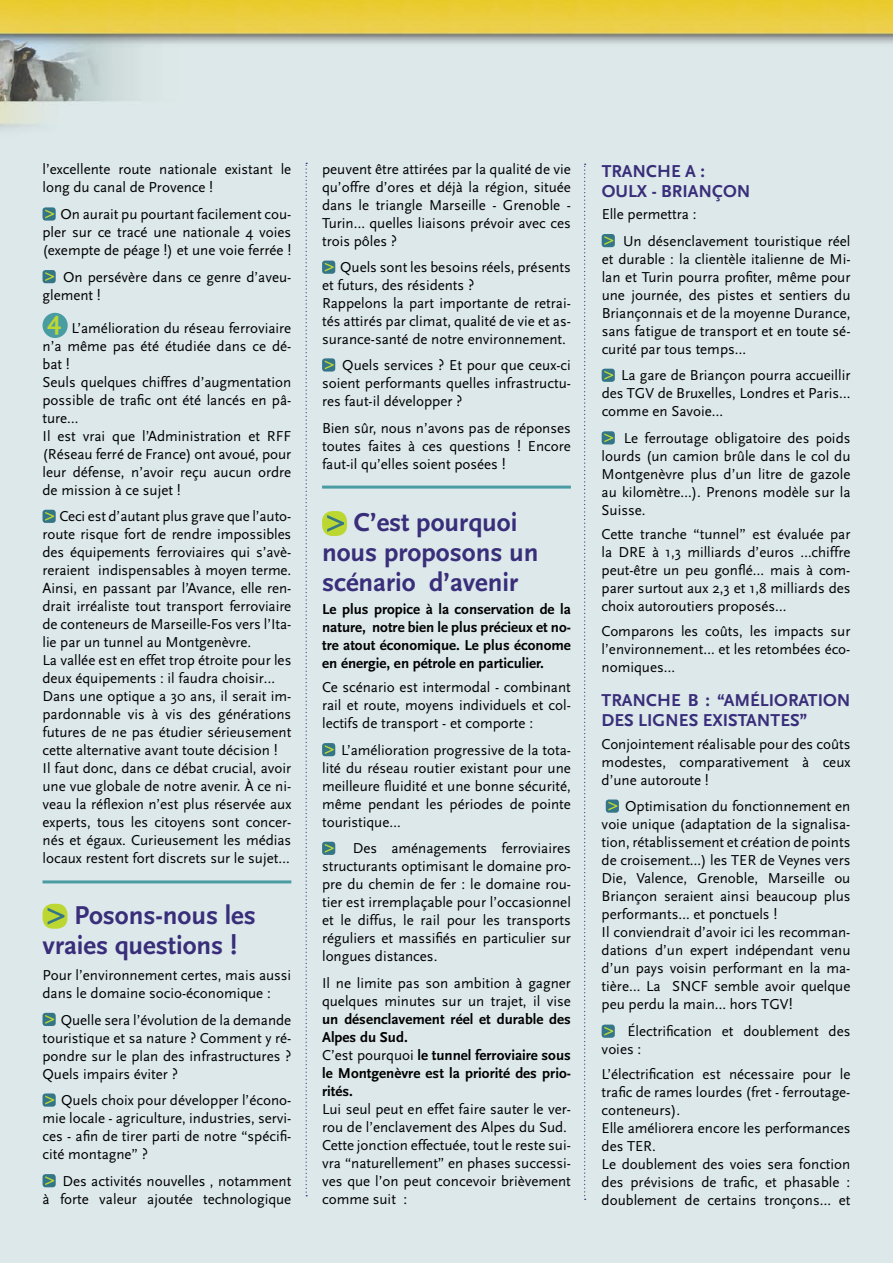
<style>
.page{position:relative;width:893px;height:1263px;background:#dde8ea}
.page>*{position:absolute;margin:0;border:0;box-sizing:border-box;transform-origin:0 0}
.inters{font:700 27px/30px "Scala Sans";color:#392e7a}
.t1{font:700 26.4px "Scala Sans";color:#bdd732}
.inter{font:700 18px/20.2px "Scala Sans";color:#392e7a}
.texte_courant{font:15px/18px "Scala Sans";color:#000;text-align:justify}
.texte___filet{font:15px/18px "Scala Sans";color:#000;text-align:justify}
.texte_courant-2{font:700 15px/18px "Scala Sans";color:#000;text-align:justify}
.s1{font-weight:700}
.s2{font-weight:400}
</style>
<div class="page">
<img style="left:0;top:0;width:893px;height:278px">
<svg style="left:306px;top:163px;width:1px;height:1033px"></svg>
<svg style="left:584px;top:164px;width:2px;height:1036px"></svg>
<hr style="left:43px;top:880px;width:248px;height:3px;background:#4a9ca3">
<svg style="left:43px;top:207px;width:13px;height:14px"></svg>
<svg style="left:43px;top:270px;width:13px;height:13px"></svg>
<div style="left:43px;top:313px;width:25px;height:25px;background:#4a9ca3;border-radius:50%"></div>
<svg style="left:43px;top:510px;width:13px;height:13px"></svg>
<svg style="left:43px;top:904px;width:24px;height:25px"></svg>
<svg style="left:43px;top:1013px;width:13px;height:13px"></svg>
<svg style="left:43px;top:1093px;width:13px;height:14px"></svg>
<svg style="left:43px;top:1174px;width:13px;height:13px"></svg>
<hr style="left:322px;top:486px;width:249px;height:3px;background:#4a9ca3">
<svg style="left:322px;top:261px;width:13px;height:13px"></svg>
<svg style="left:322px;top:358px;width:13px;height:14px"></svg>
<svg style="left:322px;top:511px;width:25px;height:25px"></svg>
<svg style="left:322px;top:743px;width:13px;height:13px"></svg>
<svg style="left:322px;top:842px;width:13px;height:13px"></svg>
<svg style="left:602px;top:234px;width:13px;height:13px"></svg>
<svg style="left:602px;top:369px;width:13px;height:13px"></svg>
<svg style="left:602px;top:431px;width:13px;height:13px"></svg>
<svg style="left:606px;top:799px;width:13px;height:14px"></svg>
<svg style="left:602px;top:1024px;width:13px;height:14px"></svg>
<p class="texte_courant" style="left:43px;top:161px;width:250px">l’excellente route nationale existant le long du canal de Provence !</p>
<p class="texte_courant" style="left:43px;top:205px;width:250px;text-indent:18px">On aurait pu pourtant facilement cou&shy;pler sur ce tracé une nationale 4 voies (exempte de péage !) et une voie ferrée !</p>
<p class="texte_courant" style="left:43px;top:268px;width:250px;text-indent:20px">On persévère dans ce genre d’aveu&shy;glement !</p>
<p class="t1" style="left:48px;top:307px;width:15px">4</p>
<p class="texte_courant" style="left:43px;top:319px;width:250px;text-indent:29px">L’amélioration du réseau ferroviaire n’a même pas été étudiée dans ce dé&shy;bat !</p>
<p class="texte_courant" style="left:43px;top:373px;width:250px">Seuls quelques chiffres d’augmentation possible de trafic ont été lancés en pâ&shy;ture…</p>
<p class="texte_courant" style="left:43px;top:427px;width:250px">Il est vrai que l’Administration et RFF (Réseau ferré de France) ont avoué, pour leur défense, n’avoir reçu aucun ordre de mission à ce sujet !</p>
<p class="texte_courant" style="left:43px;top:508px;width:250px;text-indent:17px">Ceci est d’autant plus grave que l’auto&shy;route risque fort de rendre impossibles des équipements ferroviaires qui s’avè&shy;reraient indispensables à moyen terme.<br>Ainsi, en passant par l’Avance, elle ren&shy;drait irréaliste tout transport ferroviaire de conteneurs de Marseille-Fos vers l’Ita&shy;lie par un tunnel au Montgenèvre.</p>
<p class="texte_courant" style="left:43px;top:652px;width:250px">La vallée est en effet trop étroite pour les deux équipements : il faudra choisir…</p>
<p class="texte_courant" style="left:43px;top:688px;width:250px">Dans une optique a 30 ans, il serait im&shy;pardonnable vis à vis des générations futures de ne pas étudier sérieusement cette alternative avant toute décision !</p>
<p class="texte___filet" style="left:43px;top:760px;width:250px">Il faut donc, dans ce débat crucial, avoir une vue globale de notre avenir. À ce ni&shy;veau la réflexion n’est plus réservée aux experts, tous les citoyens sont concer&shy;nés et égaux. Curieusement les médias locaux restent fort discrets sur le sujet…</p>
<p class="inters" style="left:43px;top:901px;width:215px;text-indent:32px">Posons-nous les vraies questions !</p>
<p class="texte_courant" style="left:43px;top:966px;width:250px">Pour l’environnement certes, mais aussi dans le domaine socio-économique :</p>
<p class="texte_courant" style="left:43px;top:1011px;width:250px;text-indent:18px">Quelle sera l’évolution de la demande touristique et sa nature ? Comment y ré&shy;pondre sur le plan des infrastructures ?<br>Quels impairs éviter ?</p>
<p class="texte_courant" style="left:43px;top:1091px;width:250px;text-indent:19px">Quels choix pour développer l’écono&shy;mie locale - agriculture, industries, servi&shy;ces - afin de tirer parti de notre “spécifi&shy;cité montagne” ?</p>
<p class="texte_courant" style="left:43px;top:1172px;width:250px;text-align:right">Des activités nouvelles , notamment<br>à forte valeur ajoutée technologique</p>
<p class="texte_courant" style="left:322px;top:161px;width:250px">peuvent être attirées par la qualité de vie qu’offre d’ores et déjà la région, située dans le triangle Marseille - Grenoble - Turin… quelles liaisons prévoir avec ces trois pôles ?</p>
<p class="texte_courant" style="left:322px;top:259px;width:250px;text-indent:18px">Quels sont les besoins réels, présents et futurs, des résidents ?</p>
<p class="texte_courant" style="left:322px;top:295px;width:250px">Rappelons la part importante de retrai&shy;tés attirés par climat, qualité de vie et as&shy;surance-santé de notre environnement.</p>
<p class="texte_courant" style="left:322px;top:356px;width:250px;text-indent:20px">Quels services ? Et pour que ceux-ci soient performants quelles infrastructu&shy;res faut-il développer ?</p>
<p class="texte___filet" style="left:322px;top:419px;width:250px">Bien sûr, nous n’avons pas de réponses toutes faites à ces questions ! Encore faut-il qu’elles soient posées !</p>
<p class="inters" style="left:322px;top:508px;width:218px;text-indent:32px">C’est pourquoi nous proposons un scénario d’avenir</p>
<p class="texte_courant-2" style="left:322px;top:600px;width:250px">Le plus propice à la conservation de la nature, notre bien le plus précieux et no&shy;tre atout économique. Le plus économe en énergie, en pétrole en particulier.</p>
<p class="texte_courant" style="left:322px;top:678px;width:250px">Ce scénario est intermodal - combinant rail et route, moyens individuels et col&shy;lectifs de transport - et comporte :</p>
<p class="texte_courant" style="left:322px;top:741px;width:250px;text-indent:19px">L’amélioration progressive de la tota&shy;lité du réseau routier existant pour une meilleure fluidité et une bonne sécurité, même pendant les périodes de pointe touristique…</p>
<p class="texte_courant" style="left:322px;top:840px;width:250px;text-indent:31px">Des aménagements ferroviaires structurants optimisant le domaine pro&shy;pre du chemin de fer : le domaine rou&shy;tier est irremplaçable pour l’occasionnel et le diffus, le rail pour les transports réguliers et massifiés en particulier sur longues distances.</p>
<p class="texte_courant" style="left:322px;top:974px;width:250px">Il ne limite pas son ambition à gagner quelques minutes sur un trajet, il vise <span class="s1">un désenclavement réel et durable des Alpes du Sud.</span></p>
<p class="texte_courant-2" style="left:322px;top:1046px;width:250px"><span class="s2">C’est pourquoi</span> le tunnel ferroviaire sous le Montgenèvre est la priorité des prio&shy;rités.</p>
<p class="texte_courant" style="left:322px;top:1100px;width:250px">Lui seul peut en effet faire sauter le ver&shy;rou de l’enclavement des Alpes du Sud.</p>
<p class="texte_courant" style="left:322px;top:1136px;width:250px">Cette jonction effectuée, tout le reste sui&shy;vra “naturellement” en phases successi&shy;ves que l’on peut concevoir brièvement comme suit :</p>
<p class="inter" style="left:602px;top:161px;width:150px">TRANCHE A :<br>OULX - BRIANÇON</p>
<p class="texte_courant" style="left:602px;top:205px;width:96px">Elle permettra :</p>
<p class="texte_courant" style="left:602px;top:232px;width:250px;text-indent:22px">Un désenclavement touristique réel et durable : la clientèle italienne de Mi&shy;lan et Turin pourra profiter, même pour une journée, des pistes et sentiers du Briançonnais et de la moyenne Durance, sans fatigue de transport et en toute sé&shy;curité par tous temps…</p>
<p class="texte_courant" style="left:602px;top:367px;width:250px;text-indent:19px">La gare de Briançon pourra accueillir des TGV de Bruxelles, Londres et Paris… comme en Savoie…</p>
<p class="texte_courant" style="left:602px;top:429px;width:250px;text-indent:22px">Le ferroutage obligatoire des poids lourds (un camion brûle dans le col du Montgenèvre plus d’un litre de gazole au kilomètre…). Prenons modèle sur la Suisse.</p>
<p class="texte_courant" style="left:602px;top:526px;width:250px">Cette tranche “tunnel” est évaluée par la DRE à 1,3 milliards d’euros …chiffre peut-être un peu gonflé… mais à com&shy;parer surtout aux 2,3 et 1,8 milliards des choix autoroutiers proposés…</p>
<p class="texte_courant" style="left:602px;top:622px;width:250px">Comparons les coûts, les impacts sur l’environnement… et les retombées éco&shy;nomiques…</p>
<p class="inter" style="left:602px;top:690px;width:250px">TRANCHE B : “AMÉLIORATION<br>DES LIGNES EXISTANTES”</p>
<p class="texte_courant" style="left:602px;top:735px;width:250px">Conjointement réalisable pour des coûts modestes, comparativement à ceux d’une autoroute !</p>
<p class="texte_courant" style="left:602px;top:798px;width:250px;text-indent:23px">Optimisation du fonctionnement en voie unique (adaptation de la signalisa&shy;tion, rétablissement et création de points de croisement…) les TER de Veynes vers Die, Valence, Grenoble, Marseille ou Briançon seraient ainsi beaucoup plus performants… et ponctuels !</p>
<p class="texte_courant" style="left:602px;top:924px;width:250px">Il conviendrait d’avoir ici les recomman&shy;dations d’un expert indépendant venu d’un pays voisin performant en la ma&shy;tière… La SNCF semble avoir quelque peu perdu la main… hors TGV!</p>
<p class="texte_courant" style="left:602px;top:1023px;width:250px;text-indent:26px">Électrification et doublement des voies :</p>
<p class="texte_courant" style="left:602px;top:1065px;width:250px">L’électrification est nécessaire pour le trafic de rames lourdes (fret - ferroutage&shy;conteneurs).</p>
<p class="texte_courant" style="left:602px;top:1119px;width:250px">Elle améliorera encore les performances des TER.</p>
<p class="texte_courant" style="left:602px;top:1155px;width:250px">Le doublement des voies sera fonction des prévisions de trafic, et phasable : doublement de certains tronçons… et</p>
</div>
